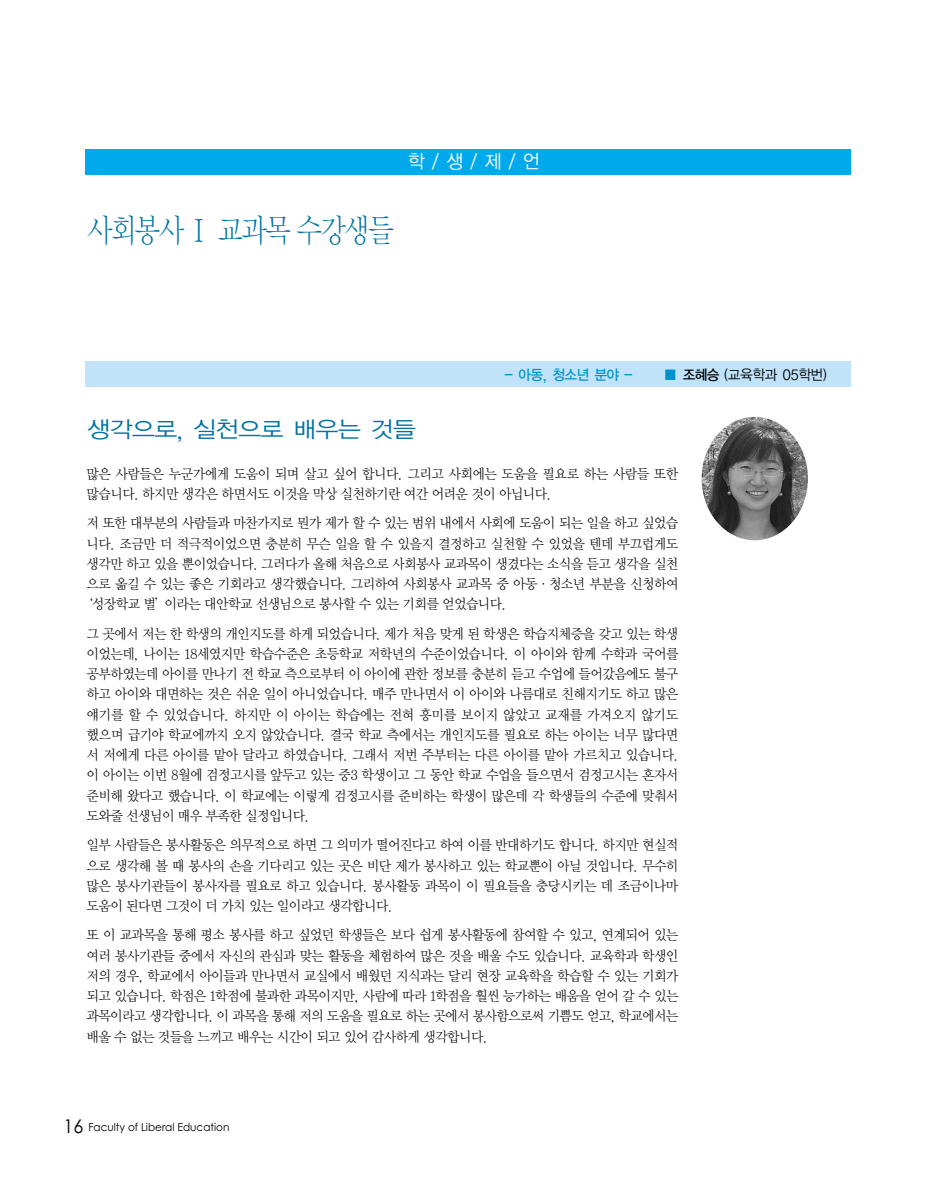
<style>
.page{position:relative;width:935px;height:1190px;background:#fff}
.page>*{position:absolute;margin:0;border:0;box-sizing:border-box;transform-origin:0 0}
.t1{font:32.4px "Y Mj O11";letter-spacing:-.115em;color:#0073a3;scale:.83 1}
.t2{font:22.5px "YGO12";letter-spacing:-.095em;color:#0073a3;scale:1.1 1}
.t3{font:18.9px "YGO12";color:#fff;scale:.95 1}
.t4{font:14.1px "YGO12";letter-spacing:-.095em;color:#000;scale:.95 1}
.t5{font:14.1px "YGO13";letter-spacing:-.095em;color:#0092cd;scale:.95 1}
.t6{font:13.8px/20.2px "Y Mj O12";letter-spacing:-.095em;color:#000;text-align:justify;scale:.95 1}
.t7{font:10.95px "Century Gothic";color:#000;scale:.95 1}
.s1{font-family:"YGO13"}
.s2{font-size:18.9px}
</style>
<div class="page">
<div style="left:85px;top:149px;width:765px;height:25px;background:#00a8ec"></div>
<div style="left:85px;top:361px;width:765px;height:26px;background:#c1e3f9"></div>
<img style="left:701px;top:417px;width:107px;height:123px;border-radius:50%">
<h3 class="t3" style="left:407px;top:153px;width:141px">학/ 생/ 제/ 언</h3>
<h1 class="t1" style="left:86px;top:216px;width:373px">사회봉사Ⅰ 교과목 수강생들</h1>
<p class="t5" style="left:504px;top:368px;width:137px">- 아동, 청소년 분야 -</p>
<p class="t4" style="left:682px;top:368px;width:154px"><span class="s1">조혜승</span> (교육학과 05학번)</p>
<h2 class="t2" style="left:86px;top:419px;width:302px">생각으로, 실천으로 배우는 것들</h2>
<p class="t6" style="left:86px;top:464px;width:625px">많은 사람들은 누군가에게 도움이 되며 살고 싶어 합니다. 그리고 사회에는 도움을 필요로 하는 사람들 또한 많습니다. 하지만 생각은 하면서도 이것을 막상 실천하기란 여간 어려운 것이 아닙니다.</p>
<p class="t6" style="left:86px;top:514px;width:625px">저 또한 대부분의 사람들과 마찬가지로 뭔가 제가 할 수 있는 범위 내에서 사회에 도움이 되는 일을 하고 싶었습</p>
<p class="t6" style="left:86px;top:534px;width:625px">니다. 조금만 더 적극적이었으면 충분히 무슨 일을 할 수 있을지 결정하고 실천할 수 있었을 텐데 부끄럽게도</p>
<p class="t6" style="left:86px;top:554px;width:625px">생각만 하고 있을 뿐이었습니다. 그러다가 올해 처음으로 사회봉사 교과목이 생겼다는 소식을 듣고 생각을 실천</p>
<p class="t6" style="left:86px;top:574px;width:625px">으로 옮길 수 있는 좋은 기회라고 생각했습니다. 그리하여 사회봉사 교과목 중 아동∙청소년 부분을 신청하여</p>
<p class="t6" style="left:80px;top:595px;width:451px">‘성장학교 별’이라는 대안학교 선생님으로 봉사할 수 있는 기회를 얻었습니다.</p>
<p class="t6" style="left:86px;top:624px;width:625px">그 곳에서 저는 한 학생의 개인지도를 하게 되었습니다. 제가 처음 맞게 된 학생은 학습지체증을 갖고 있는 학생 이었는데, 나이는 18세였지만 학습수준은 초등학교 저학년의 수준이었습니다. 이 아이와 함께 수학과 국어를 공부하였는데 아이를 만나기 전 학교 측으로부터 이 아이에 관한 정보를 충분히 듣고 수업에 들어갔음에도 불구 하고 아이와 대면하는 것은 쉬운 일이 아니었습니다. 매주 만나면서 이 아이와 나름대로 친해지기도 하고 많은 얘기를 할 수 있었습니다. 하지만 이 아이는 학습에는 전혀 흥미를 보이지 않았고 교재를 가져오지 않기도 했으며 급기야 학교에까지 오지 않았습니다. 결국 학교 측에서는 개인지도를 필요로 하는 아이는 너무 많다면 서 저에게 다른 아이를 맡아 달라고 하였습니다. 그래서 저번 주부터는 다른 아이를 맡아 가르치고 있습니다. 이 아이는 이번 8월에 검정고시를 앞두고 있는 중3 학생이고 그 동안 학교 수업을 들으면서 검정고시는 혼자서 준비해 왔다고 했습니다. 이 학교에는 이렇게 검정고시를 준비하는 학생이 많은데 각 학생들의 수준에 맞춰서 도와줄 선생님이 매우 부족한 실정입니다.</p>
<p class="t6" style="left:86px;top:835px;width:625px">일부 사람들은 봉사활동은 의무적으로 하면 그 의미가 떨어진다고 하여 이를 반대하기도 합니다. 하지만 현실적 으로 생각해 볼 때 봉사의 손을 기다리고 있는 곳은 비단 제가 봉사하고 있는 학교뿐이 아닐 것입니다. 무수히 많은 봉사기관들이 봉사자를 필요로 하고 있습니다. 봉사활동 과목이 이 필요들을 충당시키는 데 조금이나마 도움이 된다면 그것이 더 가치 있는 일이라고 생각합니다.</p>
<p class="t6" style="left:86px;top:925px;width:625px">또 이 교과목을 통해 평소 봉사를 하고 싶었던 학생들은 보다 쉽게 봉사활동에 참여할 수 있고, 연계되어 있는 여러 봉사기관들 중에서 자신의 관심과 맞는 활동을 체험하여 많은 것을 배울 수도 있습니다. 교육학과 학생인 저의 경우, 학교에서 아이들과 만나면서 교실에서 배웠던 지식과는 달리 현장 교육학을 학습할 수 있는 기회가 되고 있습니다. 학점은 1학점에 불과한 과목이지만, 사람에 따라 1학점을 훨씬 능가하는 배움을 얻어 갈 수 있는 과목이라고 생각합니다. 이 과목을 통해 저의 도움을 필요로 하는 곳에서 봉사함으로써 기쁨도 얻고, 학교에서는 배울 수 없는 것들을 느끼고 배우는 시간이 되고 있어 감사하게 생각합니다.</p>
<p class="t7" style="left:63px;top:1122px;width:176px"><span class="s2">16</span> Faculty of Liberal Education</p>
</div>
